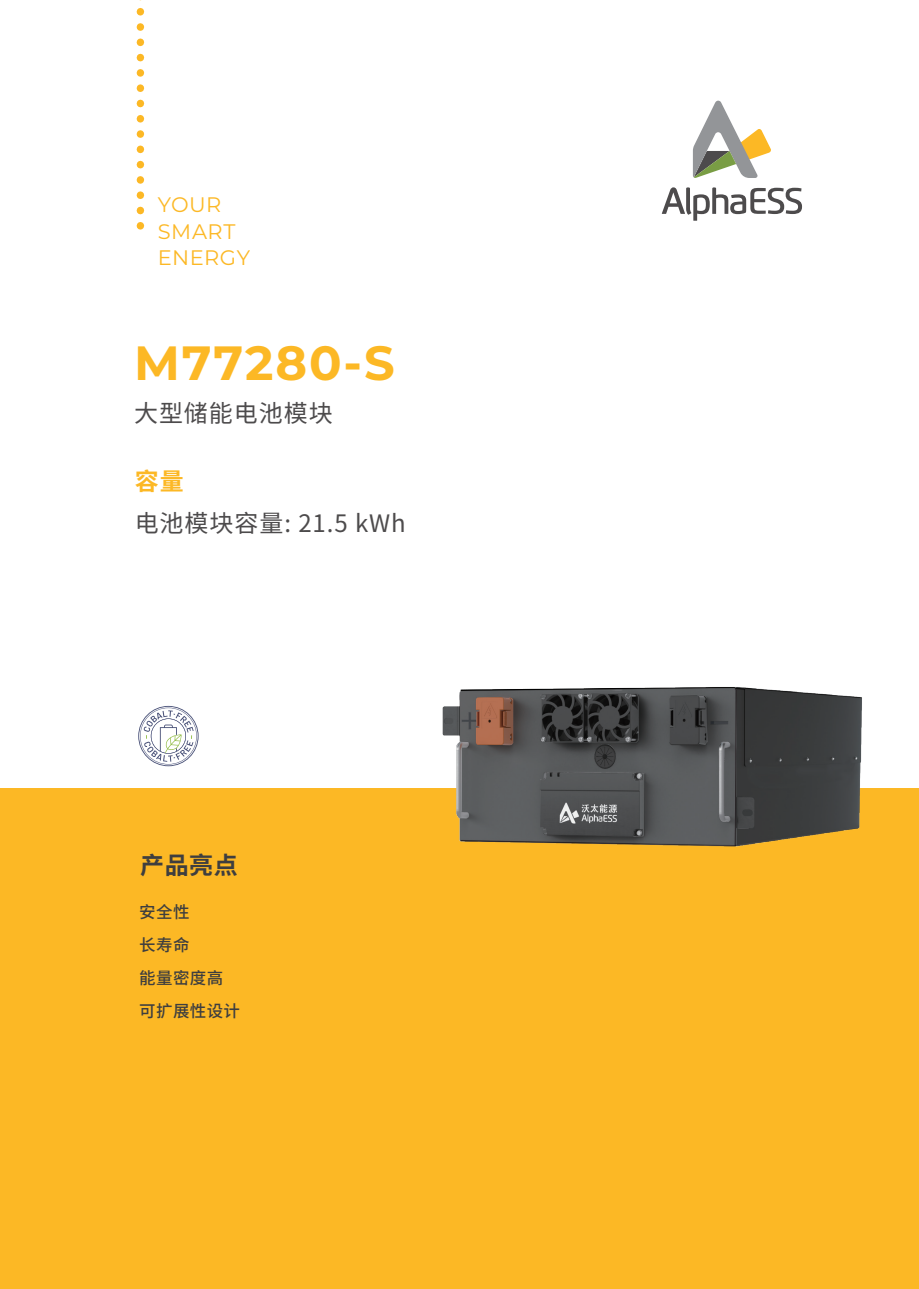
<style>
.page{position:relative;width:919px;height:1289px;background:#fff}
.page>*{position:absolute;margin:0;border:0;box-sizing:border-box;transform-origin:0 0}
.t1{font:700 48px "Montserrat";letter-spacing:.04em;color:#fcb825}
.t2{font:24px "Source Han Sans CN";letter-spacing:.04em;color:#4d4b4c}
.t3{font:700 24px "Source Han Sans SC";color:#3e3e3f}
.t4{font:700 24px "Source Han Sans CN";color:#fcb825}
.t5{font:21px "Montserrat";letter-spacing:.02em;color:#fcb825}
.t6{font:500 16.5px/33.2px "Source Han Sans SC";letter-spacing:.02em;color:#3e3e3f}
</style>
<div class="page">
<div style="left:0;top:788px;width:918px;height:500px;background:#fcb825"></div>
<svg style="left:137px;top:0;width:7px;height:230px"></svg>
<svg style="left:692px;top:101px;width:79px;height:77px"></svg>
<svg style="left:661px;top:187px;width:141px;height:34px"></svg>
<svg style="left:138px;top:706px;width:60px;height:60px"></svg>
<img style="left:442px;top:687px;width:420px;height:160px">
<p class="t5" style="left:158px;top:190px;width:65px">YOUR</p>
<p class="t5" style="left:158px;top:243px;width:94px">ENERGY</p>
<p class="t5" style="left:158px;top:217px;width:79px">SMART</p>
<h1 class="t1" style="left:134px;top:328px;width:262px">M77280-S</h1>
<p class="t2" style="left:134px;top:400px;width:200px">大型储能电池模块</p>
<p class="t4" style="left:135px;top:467px;width:50px">容量</p>
<p class="t2" style="left:135px;top:509px;width:272px">电池模块容量: 21.5 kWh</p>
<p class="t3" style="left:140px;top:851px;width:99px">产品亮点</p>
<p class="t6" style="left:139px;top:895px;width:102px">安全性<br>长寿命<br>能量密度高可扩展性设计</p>
</div>
